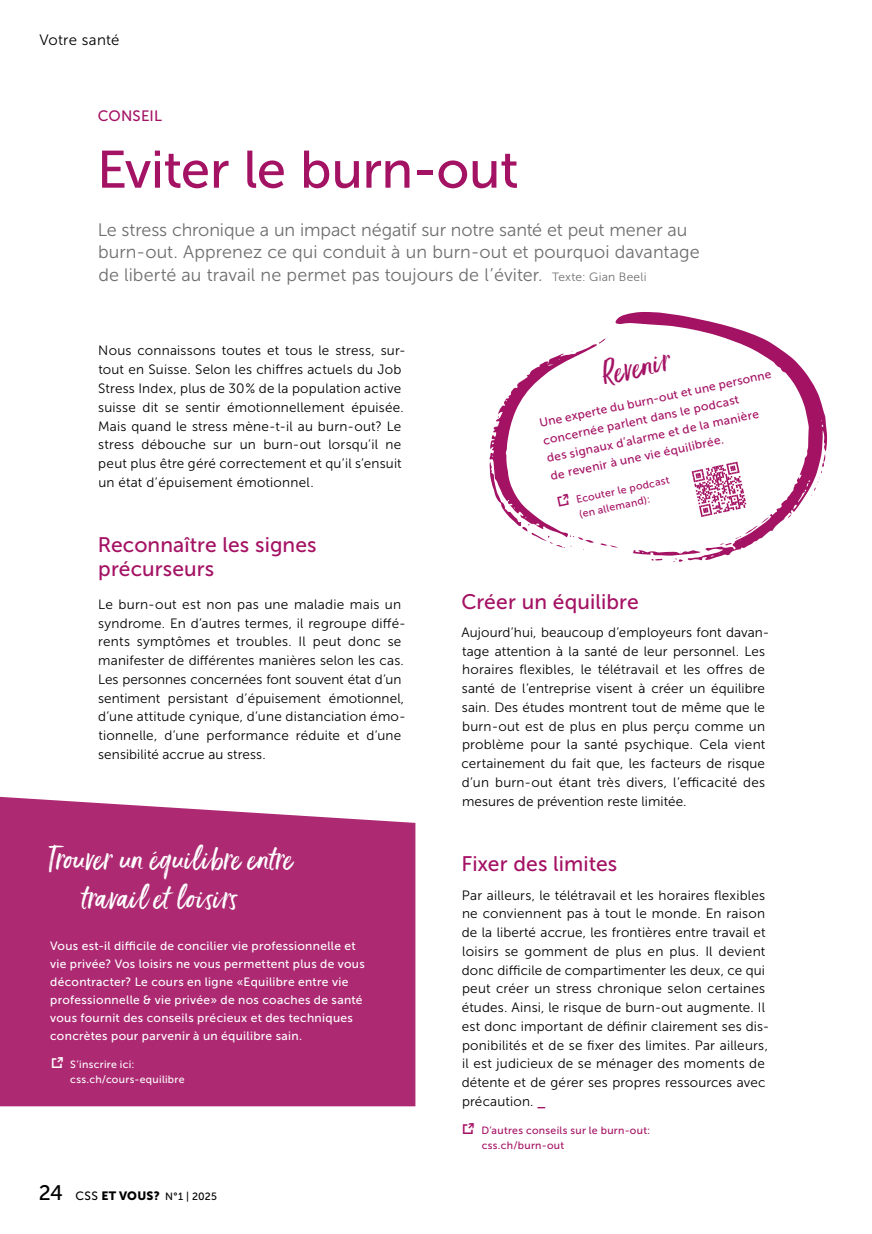
<style>
.page{position:relative;width:872px;height:1234px;background:#fff}
.page>*{position:absolute;margin:0;border:0;box-sizing:border-box;transform-origin:0 0}
.t1{font:52.5px "Museo Sans 500";letter-spacing:-.01em;color:#a41264}
.t2{font:30px/39px "Ernestand Emily 2023 CSS";letter-spacing:.02em;color:#fff}
.t3{font:30px "Ernestand Emily 2023 CSS";color:#a41264}
.t4{font:24px "Icon CSS Link";color:#a41264}
.t5{font:24px "Icon CSS Link";color:#fff}
.t6{font:21px/24px "Museo Sans 500";letter-spacing:.005em;color:#a41264}
.t7{font:18px/22.5px "Museo Sans 300";color:#706f6f}
.t8{font:15px "Museo Sans 300";letter-spacing:.015em;color:#000}
.t9{font:15px "Museo Sans 500";letter-spacing:.01em;color:#a41264}
.t10{font:13.5px/18.8px "Museo Sans 300";letter-spacing:.015em;color:#000}
.t11{font:12px/18px "Museo Sans 500";letter-spacing:.025em;color:#fff}
.t12{font:12px/18px "Museo Sans 500";color:#a41264}
.t13{font:10.5px/15px "Museo Sans 500";letter-spacing:.03em;color:#a41264}
.t14{font:10.5px/15px "Museo Sans 500";letter-spacing:.025em;color:#fff}
.t15{font:10.5px "Museo Sans 500";color:#000}
.s1{font-size:12px}
.s2{font-size:21px}
.s3{font-family:"Museo Sans 900";font-size:12px}
.s4{font-family:"Museo Sans 700";color:#a41264}
</style>
<div class="page">
<div style="left:0;top:796px;width:415px;height:310px;background:#ad2a73"></div>
<svg style="left:615px;top:312px;width:212px;height:220px"></svg>
<svg style="left:787px;top:514px;width:4px;height:4px"></svg>
<svg style="left:811px;top:454px;width:14px;height:41px"></svg>
<svg style="left:633px;top:461px;width:136px;height:101px"></svg>
<svg style="left:489px;top:338px;width:129px;height:212px"></svg>
<p class="t8" style="left:39px;top:32px;width:81px">Votre santé</p>
<p class="t9" style="left:98px;top:107px;width:66px">CONSEIL</p>
<h1 class="t1" style="left:97px;top:141px;width:423px">Eviter le burn-out</h1>
<h3 class="t7" style="left:98px;top:218px;width:603px">Le stress chronique a un impact négatif sur notre santé et peut mener au burn-out. Apprenez ce qui conduit à un burn-out et pourquoi davantage de liberté au travail ne permet pas toujours de l’éviter. <span class="s1">Texte: Gian Beeli</span></h3>
<p class="t10" style="left:98px;top:341px;width:309px">Nous connaissons toutes et tous le stress, sur&shy;tout en Suisse. Selon les chiffres actuels du Job Stress Index, plus de 30 % de la population active suisse dit se sentir émotionnellement épuisée.<br>Mais quand le stress mène-t-il au burn-out? Le stress débouche sur un burn-out lorsqu’il ne peut plus être géré correctement et qu’il s’ensuit un état d’épuisement émotionnel.</p>
<h2 class="t3" style="left:599px;top:355px;width:70px;rotate:-12deg">Revenir</h2>
<p class="t12" style="left:537px;top:414px;width:238px;rotate:-12deg">Une experte du burn-out et une personne concernée parlent dans le podcast<br>des signaux d’alarme et de la manière<br>de revenir à une vie équilibrée.</p>
<p class="t13" style="left:574px;top:492px;width:97px;rotate:-12deg">Ecouter le podcast (en allemand):</p>
<h3 class="t6" style="left:98px;top:533px;width:220px">Reconnaître les signes précurseurs</h3>
<p class="t10" style="left:98px;top:594px;width:309px">Le burn-out est non pas une maladie mais un syndrome. En d’autres termes, il regroupe diffé&shy;rents symptômes et troubles. Il peut donc se manifester de différentes manières selon les cas.<br>Les personnes concernées font souvent état d’un sentiment persistant d’épuisement émotionnel, d’une attitude cynique, d’une distanciation émo&shy;tionnelle, d’une performance réduite et d’une sensibilité accrue au stress.</p>
<h3 class="t6" style="left:461px;top:589px;width:179px">Créer un équilibre</h3>
<p class="t10" style="left:461px;top:623px;width:310px">Aujourd’hui, beaucoup d’employeurs font davan&shy;tage attention à la santé de leur personnel. Les horaires flexibles, le télétravail et les offres de santé de l’entreprise visent à créer un équilibre sain. Des études montrent tout de même que le burn-out est de plus en plus perçu comme un problème pour la santé psychique. Cela vient certainement du fait que, les facteurs de risque d’un burn-out étant très divers, l’efficacité des mesures de prévention reste limitée.</p>
<h2 class="t2" style="left:82px;top:838px;width:212px;text-indent:-33px">Trouver un équilibre entre travail et loisirs</h2>
<p class="t11" style="left:50px;top:936px;width:316px">Vous est-il difficile de concilier vie professionnelle et vie privée? Vos loisirs ne vous permettent plus de vous décontracter? Le cours en ligne «Equilibre entre vie professionnelle &amp; vie privée» de nos coaches de santé vous fournit des conseils précieux et des techniques concrètes pour parvenir à un équilibre sain.</p>
<h3 class="t5" style="left:50px;top:1048px;width:16px">z</h3>
<p class="t14" style="left:70px;top:1056px;width:116px">S’inscrire ici: css.ch/cours-equilibre</p>
<p class="t15" style="left:39px;top:1190px;width:180px"><span class="s2">24</span> <span class="s1">CSS</span> <span class="s3">ET VOUS?</span> N° 1 | 2025</p>
<h3 class="t6" style="left:461px;top:852px;width:157px">Fixer des limites</h3>
<p class="t10" style="left:462px;top:885px;width:309px">Par ailleurs, le télétravail et les horaires flexibles ne conviennent pas à tout le monde. En raison de la liberté accrue, les frontières entre travail et loisirs se gomment de plus en plus. Il devient donc difficile de compartimenter les deux, ce qui peut créer un stress chronique selon certaines études. Ainsi, le risque de burn-out augmente. Il est donc important de définir clairement ses dis&shy;ponibilités et de se fixer des limites. Par ailleurs, il est judicieux de se ménager des moments de détente et de gérer ses propres ressources avec précaution. <span class="s4">_</span></p>
<h3 class="t4" style="left:461px;top:1114px;width:16px">z</h3>
<p class="t13" style="left:481px;top:1122px;width:170px">D’autres conseils sur le burn-out: css.ch/burn-out</p>
</div>
